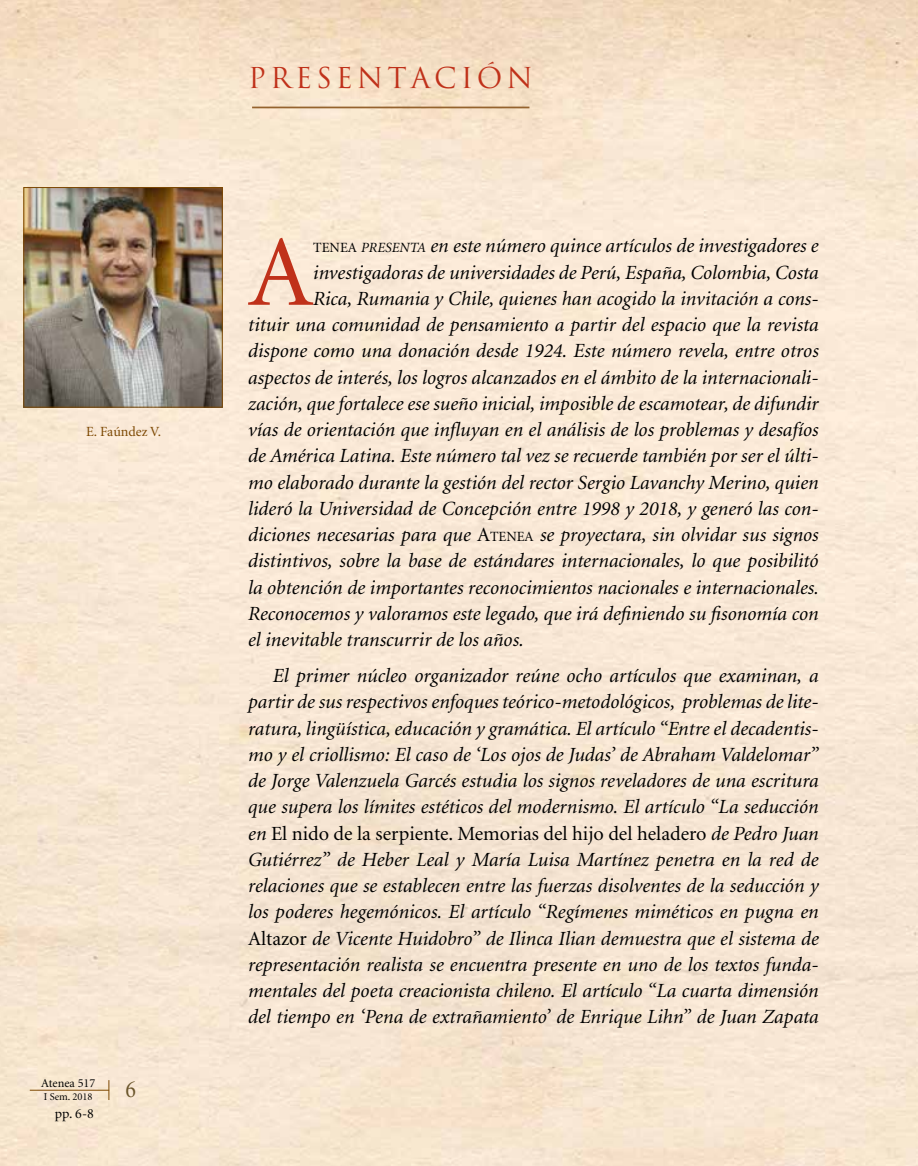
<style>
.page{position:relative;width:918px;height:1166px;background:#fff}
.page>*{position:absolute;margin:0;border:0;box-sizing:border-box;transform-origin:0 0}
.t1{font:100.98px "Minion";color:#c0311a}
.t2{font:28px "Trajan";letter-spacing:.14em;color:#c0311a}
.t3{font:24.5px "Minion";color:#6a552b;scale:.9 1}
.t4{font:italic 20.12px/26.2px "Minion";color:#000;text-align:justify}
.t5{font:14px "Minion";color:#7d4802}
.t6{font:14px "Minion";color:#000}
.t7{font:12.25px "Minion";color:#000}
.t8{font:10.5px "Minion";color:#000}
.s1{font-style:normal;font-size:14.17px}
.s2{font-size:14.17px}
.s3{font-style:normal}
</style>
<div class="page">
<img style="left:0;top:0;width:918px;height:1166px">
<hr style="left:252px;top:107px;width:277px;height:1px;background:#95632e">
<hr style="left:30px;top:1090px;width:79px;height:1px;background:#7d4802">
<svg style="left:109px;top:1080px;width:1px;height:20px"></svg>
<img style="left:25px;top:189px;width:196px;height:217px">
<div style="left:23px;top:187px;width:200px;height:221px;border:1px solid #7d4802"></div>
<p class="t5" style="left:86px;top:424px;width:77px">E. Faúndez V.</p>
<p class="t7" style="left:41px;top:1077px;width:56px">Atenea 517</p>
<p class="t8" style="left:44px;top:1091px;width:50px">I Sem. 2018</p>
<p class="t6" style="left:55px;top:1106px;width:41px">pp. 6-8</p>
<p class="t3" style="left:126px;top:1077px;width:13px">6</p>
<h2 class="t2" style="left:248px;top:61px;width:286px">PRESENTACIÓN</h2>
<h1 class="t1" style="left:248px;top:223px;width:67px">A</h1>
<p class="t4" style="left:313px;top:233px;width:507px"><span class="s1">TENEA</span> <span class="s2">PRESENTA</span> en este número quince artículos de investigadores e</p>
<p class="t4" style="left:313px;top:260px;width:507px">investigadoras de universidades de Perú, España, Colombia, Costa</p>
<p class="t4" style="left:313px;top:286px;width:507px">Rica, Rumania y Chile, quienes han acogido la invitación a cons-</p>
<p class="t4" style="left:248px;top:312px;width:572px">tituir una comunidad de pensamiento a partir del espacio que la revista</p>
<p class="t4" style="left:248px;top:338px;width:572px">dispone como una donación desde 1924. Este número revela, entre otros</p>
<p class="t4" style="left:248px;top:365px;width:572px">aspectos de interés, los logros alcanzados en el ámbito de la internacionali-</p>
<p class="t4" style="left:248px;top:391px;width:572px">zación, que fortalece ese sueño inicial, imposible de escamotear, de difundir</p>
<p class="t4" style="left:248px;top:417px;width:572px">vías de orientación que influyan en el análisis de los problemas y desafíos</p>
<p class="t4" style="left:248px;top:443px;width:572px">de América Latina. Este número tal vez se recuerde también por ser el últi-</p>
<p class="t4" style="left:248px;top:470px;width:572px">mo elaborado durante la gestión del rector Sergio Lavanchy Merino, quien</p>
<p class="t4" style="left:248px;top:496px;width:572px">lideró la Universidad de Concepción entre 1998 y 2018, y generó las con-</p>
<p class="t4" style="left:248px;top:522px;width:572px">diciones necesarias para que <span class="s3">A</span><span class="s1">TENEA</span> se proyectara, sin olvidar sus signos</p>
<p class="t4" style="left:248px;top:548px;width:572px">distintivos, sobre la base de estándares internacionales, lo que posibilitó</p>
<p class="t4" style="left:248px;top:575px;width:572px">la obtención de importantes reconocimientos nacionales e internacionales.</p>
<p class="t4" style="left:248px;top:601px;width:572px">Reconocemos y valoramos este legado, que irá definiendo su fisonomía con</p>
<p class="t4" style="left:248px;top:627px;width:277px">el inevitable transcurrir de los años.</p>
<p class="t4" style="left:248px;top:663px;width:572px;text-indent:25px">El primer núcleo organizador reúne ocho artículos que examinan, a partir de sus respectivos enfoques teórico-metodológicos, problemas de lite&shy;ratura, lingüística, educación y gramática. El artículo “Entre el decadentis&shy;mo y el criollismo: El caso de ‘Los ojos de Judas’ de Abraham Valdelomar” de Jorge Valenzuela Garcés estudia los signos reveladores de una escritura que supera los límites estéticos del modernismo. El artículo “La seducción en <span class="s3">El nido de la serpiente. Memorias del hijo del heladero</span> de Pedro Juan Gutiérrez” de Heber Leal y María Luisa Martínez penetra en la red de relaciones que se establecen entre las fuerzas disolventes de la seducción y los poderes hegemónicos. El artículo “Regímenes miméticos en pugna en <span class="s3">Altazor</span> de Vicente Huidobro” de Ilinca Ilian demuestra que el sistema de representación realista se encuentra presente en uno de los textos funda&shy;mentales del poeta creacionista chileno. El artículo “La cuarta dimensión del tiempo en ‘Pena de extrañamiento’ de Enrique Lihn” de Juan Zapata</p>
</div>
